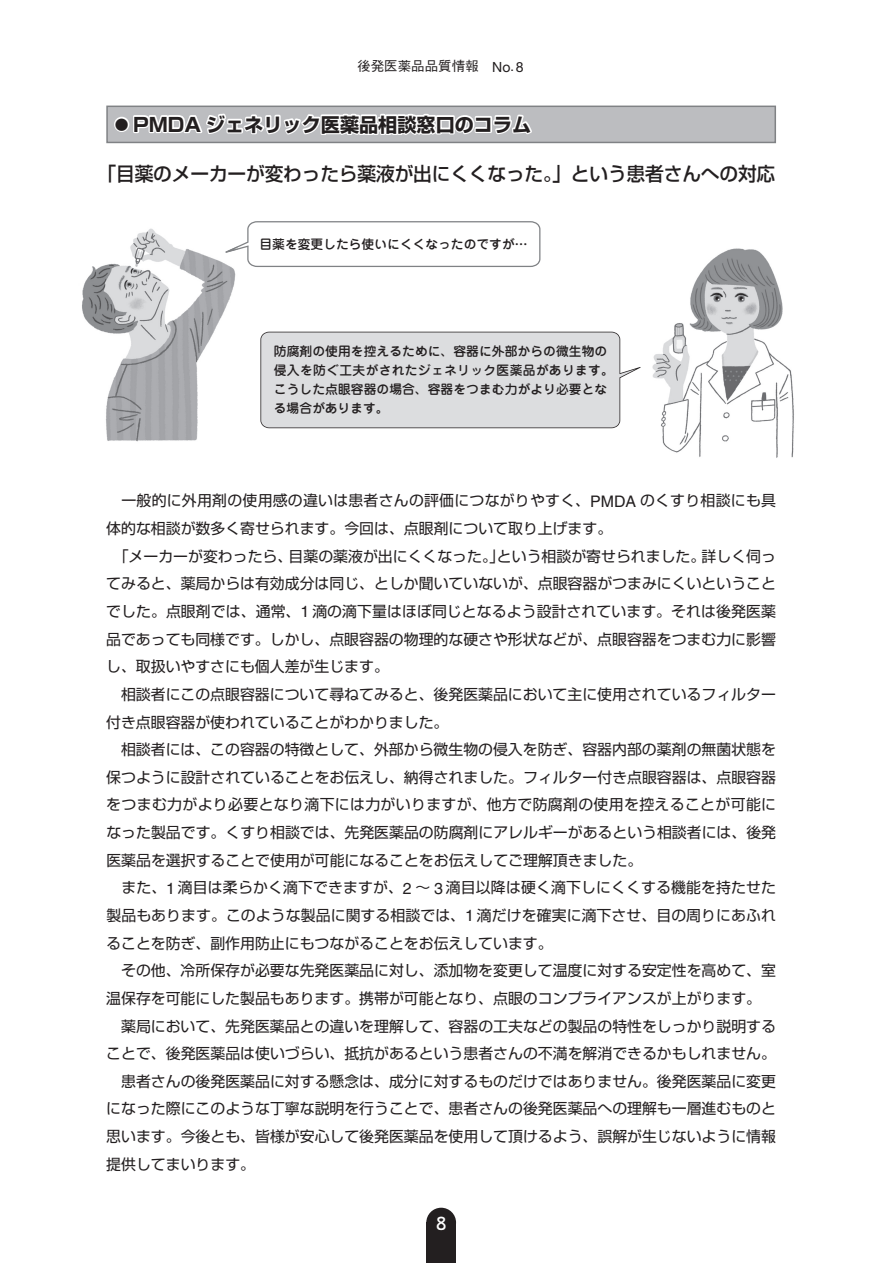
<style>
.page{position:relative;width:893px;height:1263px;background:#fff}
.page>*{position:absolute;margin:0;border:0;box-sizing:border-box;transform-origin:0 0}
.t1{font:500 19.2px "Shin Go Pro";letter-spacing:-.01em;color:#231f20}
.t2{font:700 19.2px "Shin Go Pro";color:#231f20}
.t3{font:18px "OCRB";color:#fff}
.t4{font:14.85px "Shin Go Pro";color:#231f20}
.t5{font:14.85px "Shin Go Pro";letter-spacing:.025em;color:#231f20}
.t6{font:500 13.5px "Gothic BBB Pro";color:#231f20}
.t7{font:500 12.75px/19.2px "Jun 34 Pro";letter-spacing:.005em;color:#231f20}
.s1{font-family:"Helvetica Neue";font-weight:400;font-size:14.1px}
.s2{font-size:13.8px}
.s3{font-family:"Helvetica";font-size:15.9px}
</style>
<div class="page">
<div style="left:426px;top:1222px;width:30px;height:41px;background:#231f20"></div>
<div style="left:426px;top:1208px;width:30px;height:29px;background:#231f20;border-radius:50%"></div>
<div style="left:106px;top:106px;width:670px;height:37px;background:#bcbdc0;border:2px solid #808285"></div>
<div style="left:114px;top:117px;width:15px;height:15px;border:3px solid #fff;border-radius:50%"></div>
<svg style="left:132px;top:105px;width:402px;height:30px"></svg>
<img style="left:82px;top:228px;width:154px;height:214px">
<svg style="left:225px;top:221px;width:315px;height:46px"></svg>
<img style="left:652px;top:248px;width:142px;height:210px">
<svg style="left:260px;top:332px;width:381px;height:96px;background:#dbdbdd"></svg>
<p class="t6" style="left:357px;top:55px;width:168px">後発医薬品品質情報 <span class="s1">No</span>. <span class="s1">8</span></p>
<p class="t2" style="left:115px;top:109px;width:418px"><span class="s2">●</span> PMDA ジェネリック医薬品相談窓口のコラム</p>
<p class="t1" style="left:98px;top:157px;width:679px">「目薬のメーカーが変わったら薬液が出にくくなった。」という患者さんへの対応</p>
<p class="t7" style="left:260px;top:233px;width:269px">目薬を変更したら使いにくくなったのですが…</p>
<p class="t7" style="left:274px;top:340px;width:341px">防腐剤の使用を控えるために、容器に外部からの微生物の侵入を防ぐ工夫がされたジェネリック医薬品があります。こうした点眼容器の場合、容器をつまむ力がより必要となる場合があります。</p>
<p class="t4" style="left:121px;top:488px;width:656px">一般的に外用剤の使用感の違いは患者さんの評価につながりやすく、<span class="s3">PMDA</span> のくすり相談にも具</p>
<p class="t4" style="left:106px;top:516px;width:507px">体的な相談が数多く寄せられます。今回は、点眼剤について取り上げます。</p>
<p class="t4" style="left:114px;top:544px;width:664px">「メーカーが変わったら、目薬の薬液が出にくくなった。」という相談が寄せられました。詳しく伺っ</p>
<p class="t4" style="left:106px;top:571px;width:671px">てみると、薬局からは有効成分は同じ、としか聞いていないが、点眼容器がつまみにくいということ</p>
<p class="t4" style="left:106px;top:599px;width:671px">でした。点眼剤では、通常、<span class="s3">1</span> 滴の滴下量はほぼ同じとなるよう設計されています。それは後発医薬</p>
<p class="t4" style="left:106px;top:627px;width:671px">品であっても同様です。しかし、点眼容器の物理的な硬さや形状などが、点眼容器をつまむ力に影響</p>
<p class="t4" style="left:106px;top:654px;width:284px">し、取扱いやすさにも個人差が生じます。</p>
<p class="t4" style="left:121px;top:682px;width:656px">相談者にこの点眼容器について尋ねてみると、後発医薬品において主に使用されているフィルター</p>
<p class="t4" style="left:106px;top:710px;width:344px">付き点眼容器が使われていることがわかりました。</p>
<p class="t4" style="left:121px;top:737px;width:656px">相談者には、この容器の特徴として、外部から微生物の侵入を防ぎ、容器内部の薬剤の無菌状態を</p>
<p class="t4" style="left:106px;top:765px;width:671px">保つように設計されていることをお伝えし、納得されました。フィルター付き点眼容器は、点眼容器</p>
<p class="t5" style="left:106px;top:793px;width:671px">をつまむ力がより必要となり滴下には力がいりますが、他方で防腐剤の使用を控えることが可能に</p>
<p class="t4" style="left:106px;top:820px;width:671px">なった製品です。くすり相談では、先発医薬品の防腐剤にアレルギーがあるという相談者には、後発</p>
<p class="t4" style="left:106px;top:848px;width:537px">医薬品を選択することで使用が可能になることをお伝えしてご理解頂きました。</p>
<p class="t4" style="left:121px;top:875px;width:656px">また、<span class="s3">1</span> 滴目は柔らかく滴下できますが、<span class="s3">2</span> ～ <span class="s3">3</span> 滴目以降は硬く滴下しにくくする機能を持たせた</p>
<p class="t4" style="left:106px;top:903px;width:671px">製品もあります。このような製品に関する相談では、<span class="s3">1</span> 滴だけを確実に滴下させ、目の周りにあふれ</p>
<p class="t4" style="left:106px;top:931px;width:448px">ることを防ぎ、副作用防止にもつながることをお伝えしています。</p>
<p class="t4" style="left:121px;top:958px;width:656px">その他、冷所保存が必要な先発医薬品に対し、添加物を変更して温度に対する安定性を高めて、室</p>
<p class="t4" style="left:106px;top:986px;width:656px">温保存を可能にした製品もあります。携帯が可能となり、点眼のコンプライアンスが上がります。</p>
<p class="t4" style="left:121px;top:1014px;width:656px">薬局において、先発医薬品との違いを理解して、容器の工夫などの製品の特性をしっかり説明する</p>
<p class="t4" style="left:106px;top:1041px;width:671px">ことで、後発医薬品は使いづらい、抵抗があるという患者さんの不満を解消できるかもしれません。</p>
<p class="t4" style="left:121px;top:1069px;width:656px">患者さんの後発医薬品に対する懸念は、成分に対するものだけではありません。後発医薬品に変更</p>
<p class="t4" style="left:106px;top:1097px;width:671px">になった際にこのような丁寧な説明を行うことで、患者さんの後発医薬品への理解も一層進むものと</p>
<p class="t4" style="left:106px;top:1124px;width:671px">思います。今後とも、皆様が安心して後発医薬品を使用して頂けるよう、誤解が生じないように情報</p>
<p class="t4" style="left:106px;top:1152px;width:150px">提供してまいります。</p>
<p class="t3" style="left:435px;top:1214px;width:15px">8</p>
</div>
